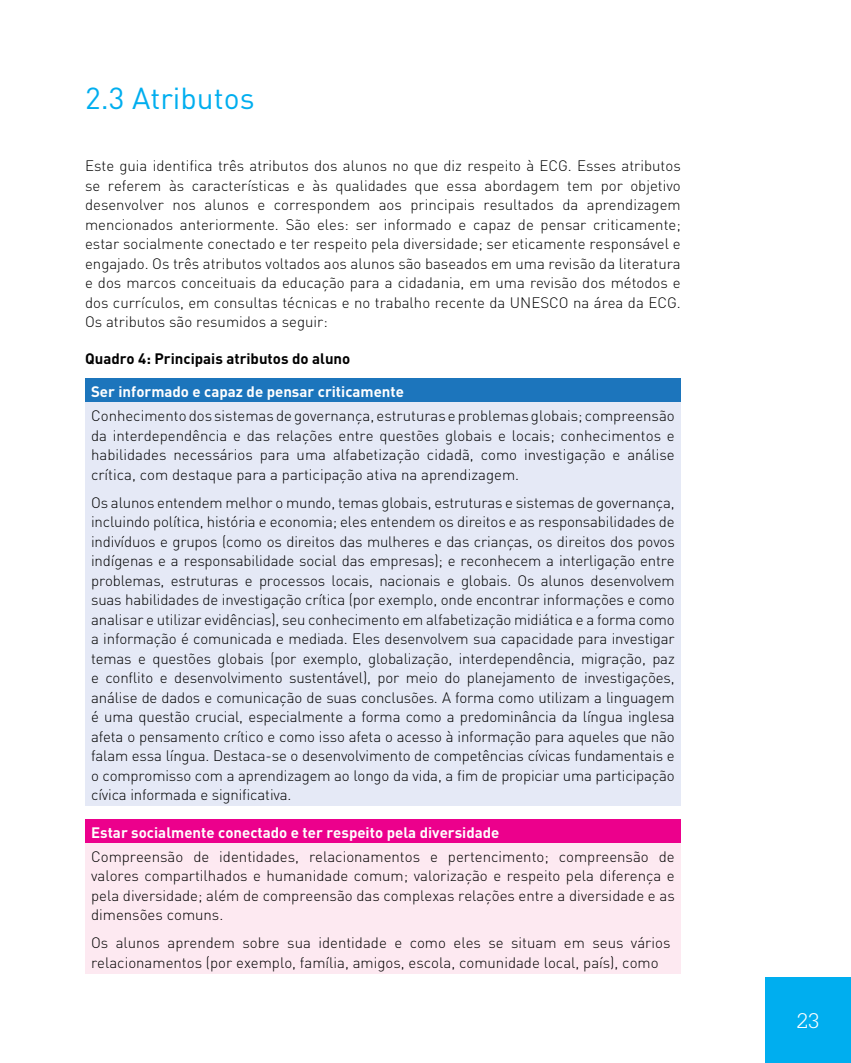
<style>
.page{position:relative;width:851px;height:1063px;background:#fff}
.page>*{position:absolute;margin:0;border:0;box-sizing:border-box;transform-origin:0 0}
.t1{font:30px "DIN";color:#00aeef}
.t2{font:300 22.5px "Serifa Std";color:#fff}
.t3{font:300 15px/19.5px "DIN";color:#000;text-align:justify}
.t4{font:700 15px "DIN";color:#fff}
.t5{font:700 15px "DIN";color:#000}
</style>
<div class="page">
<div style="left:765px;top:978px;width:85px;height:85px;background:#00aeef"></div>
<div style="left:85px;top:378px;width:595px;height:25px;background:#1c75bc"></div>
<div style="left:85px;top:403px;width:595px;height:403px;background:#e5e9f6"></div>
<div style="left:85px;top:819px;width:595px;height:25px;background:#ec008c"></div>
<div style="left:85px;top:844px;width:595px;height:130px;background:#fde9f1"></div>
<h1 class="t1" style="left:85px;top:80px;width:171px">2.3 Atributos</h1>
<p class="t3" style="left:85px;top:156px;width:597px">Este guia identifica três atributos dos alunos no que diz respeito à ECG. Esses atributos se referem às características e às qualidades que essa abordagem tem por objetivo desenvolver nos alunos e correspondem aos principais resultados da aprendizagem mencionados anteriormente. São eles: ser informado e capaz de pensar criticamente; estar socialmente conectado e ter respeito pela diversidade; ser eticamente responsável e engajado. Os três atributos voltados aos alunos são baseados em uma revisão da literatura e dos marcos conceituais da educação para a cidadania, em uma revisão dos métodos e dos currículos, em consultas técnicas e no trabalho recente da UNESCO na área da ECG.<br>Os atributos são resumidos a seguir:</p>
<p class="t5" style="left:85px;top:349px;width:267px">Quadro 4: Principais atributos do aluno</p>
<p class="t4" style="left:91px;top:382px;width:314px">Ser informado e capaz de pensar criticamente</p>
<p class="t3" style="left:91px;top:406px;width:585px">Conhecimento dos sistemas de governança, estruturas e problemas globais; compreensão da interdependência e das relações entre questões globais e locais; conhecimentos e habilidades necessários para uma alfabetização cidadã, como investigação e análise crítica, com destaque para a participação ativa na aprendizagem.</p>
<p class="t3" style="left:91px;top:492px;width:585px">Os alunos entendem melhor o mundo, temas globais, estruturas e sistemas de governança, incluindo política, história e economia; eles entendem os direitos e as responsabilidades de indivíduos e grupos (como os direitos das mulheres e das crianças, os direitos dos povos indígenas e a responsabilidade social das empresas); e reconhecem a interligação entre problemas, estruturas e processos locais, nacionais e globais. Os alunos desenvolvem suas habilidades de investigação crítica (por exemplo, onde encontrar informações e como analisar e utilizar evidências), seu conhecimento em alfabetização midiática e a forma como a informação é comunicada e mediada. Eles desenvolvem sua capacidade para investigar temas e questões globais (por exemplo, globalização, interdependência, migração, paz e conflito e desenvolvimento sustentável), por meio do planejamento de investigações, análise de dados e comunicação de suas conclusões. A forma como utilizam a linguagem é uma questão crucial, especialmente a forma como a predominância da língua inglesa afeta o pensamento crítico e como isso afeta o acesso à informação para aqueles que não falam essa língua. Destaca-se o desenvolvimento de competências cívicas fundamentais e o compromisso com a aprendizagem ao longo da vida, a fim de propiciar uma participação cívica informada e significativa.</p>
<p class="t4" style="left:91px;top:823px;width:410px">Estar socialmente conectado e ter respeito pela diversidade</p>
<p class="t3" style="left:91px;top:847px;width:585px">Compreensão de identidades, relacionamentos e pertencimento; compreensão de valores compartilhados e humanidade comum; valorização e respeito pela diferença e pela diversidade; além de compreensão das complexas relações entre a diversidade e as dimensões comuns.</p>
<p class="t3" style="left:91px;top:933px;width:580px">Os alunos aprendem sobre sua identidade e como eles se situam em seus vários relacionamentos (por exemplo, família, amigos, escola, comunidade local, país), como</p>
<h2 class="t2" style="left:796px;top:1008px;width:24px">23</h2>
</div>
